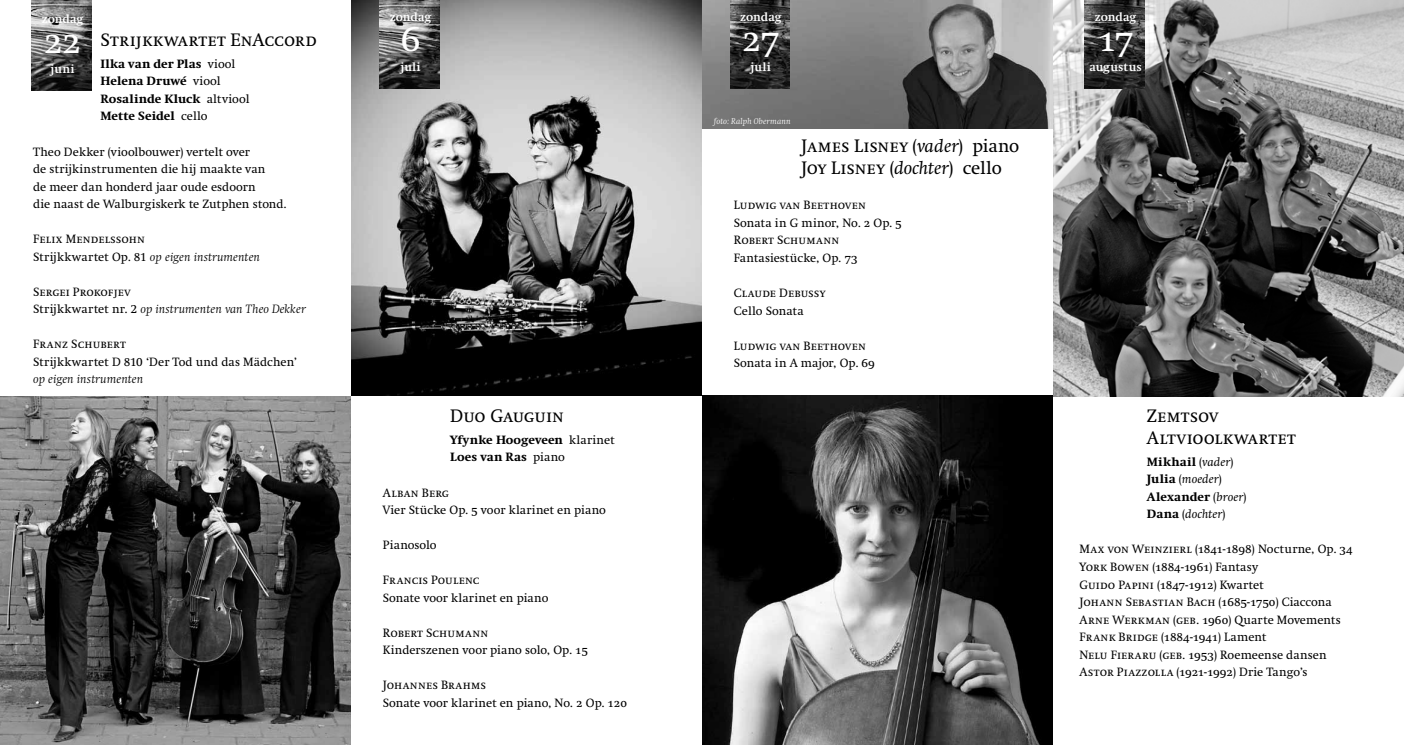
<style>
.page{position:relative;width:1404px;height:745px;background:#fff}
.page>*{position:absolute;margin:0;border:0;box-sizing:border-box;transform-origin:0 0}
.t1{font:37.5px "Swift SC";color:#fff}
.t2{font:18.75px/21.9px "Swift SC";color:#000}
.t3{font:12.5px/17.5px "Swift SC";letter-spacing:.005em;color:#000}
.t4{font:12.5px/17.5px "Swift";color:#000}
.t5{font:800 12.5px/17.5px "Swift";letter-spacing:.005em;color:#000}
.t6{font:italic 300 12.5px "Swift";letter-spacing:.01em;color:#000}
.t7{font:700 12.5px "Swift";color:#fff}
.t8{font:italic 300 8.75px "Swift";letter-spacing:.015em;color:#fff}
.s1{font-weight:400}
.s2{font-weight:400;font-style:normal}
.s3{font-family:"Swift SC"}
.s4{font-family:"Swift";font-style:italic}
.s5{font-family:"Swift"}
.s6{font-weight:400;font-style:italic}
</style>
<div class="page">
<img style="left:1052px;top:0;width:351px;height:396px">
<img style="left:702px;top:0;width:350px;height:128px">
<img style="left:351px;top:0;width:351px;height:395px">
<img style="left:32px;top:0;width:60px;height:90px">
<img style="left:379px;top:0;width:61px;height:89px">
<img style="left:730px;top:0;width:60px;height:89px">
<img style="left:1084px;top:0;width:60px;height:89px">
<img style="left:0;top:396px;width:351px;height:348px">
<img style="left:702px;top:395px;width:350px;height:349px">
<p class="t7" style="left:42px;top:12px;width:43px">zondag</p>
<h1 class="t1" style="left:43px;top:20px;width:40px">22</h1>
<p class="t7" style="left:51px;top:62px;width:25px">juni</p>
<h2 class="t2" style="left:100px;top:29px;width:218px">Strijkkwartet EnAccord</h2>
<p class="t5" style="left:100px;top:55px;width:151px">Ilka van der Plas <span class="s1">viool<br></span>Helena Druwé <span class="s1">viool<br></span>Rosalinde Kluck <span class="s1">altviool<br></span>Mette Seidel <span class="s1">cello</span></p>
<p class="t4" style="left:33px;top:143px;width:255px">Theo Dekker (vioolbouwer) vertelt over<br>de strijkinstrumenten die hij maakte van<br>de meer dan honderd jaar oude esdoorn<br>die naast de Walburgiskerk te Zutphen stond.</p>
<p class="t3" style="left:33px;top:230px;width:113px">Felix Mendelssohn</p>
<p class="t6" style="left:33px;top:249px;width:228px"><span class="s2">Strijkkwartet Op. 81</span> op eigen instrumenten</p>
<p class="t3" style="left:33px;top:283px;width:99px">Sergei Prokofjev</p>
<p class="t6" style="left:33px;top:302px;width:274px"><span class="s2">Strijkkwartet nr. 2</span> op instrumenten van Theo Dekker</p>
<p class="t3" style="left:33px;top:335px;width:94px">Franz Schubert</p>
<p class="t4" style="left:33px;top:353px;width:265px">Strijkkwartet D 810 ‘Der Tod und das Mädchen’</p>
<p class="t6" style="left:33px;top:372px;width:112px">op eigen instrumenten</p>
<p class="t7" style="left:390px;top:10px;width:43px">zondag</p>
<h1 class="t1" style="left:400px;top:19px;width:21px">6</h1>
<p class="t7" style="left:400px;top:60px;width:22px">juli</p>
<h2 class="t2" style="left:450px;top:405px;width:115px">Duo Gauguin</h2>
<p class="t5" style="left:450px;top:431px;width:166px">Yfynke Hoogeveen <span class="s1">klarinet<br></span>Loes van Ras <span class="s1">piano</span></p>
<p class="t3" style="left:383px;top:483px;width:68px">Alban Berg</p>
<p class="t4" style="left:383px;top:501px;width:224px">Vier Stücke Op. <span class="s3">5</span> voor klarinet en piano</p>
<p class="t4" style="left:383px;top:536px;width:55px">Pianosolo</p>
<p class="t3" style="left:383px;top:571px;width:98px">Francis Poulenc</p>
<p class="t4" style="left:383px;top:588px;width:167px">Sonate voor klarinet en piano</p>
<p class="t3" style="left:383px;top:623px;width:107px">Robert Schumann</p>
<p class="t4" style="left:383px;top:641px;width:207px">Kinderszenen voor piano solo, Op. <span class="s3">15</span></p>
<p class="t3" style="left:383px;top:676px;width:105px">Johannes Brahms</p>
<p class="t4" style="left:383px;top:693px;width:246px">Sonate voor klarinet en piano, No. <span class="s3">2</span> Op. <span class="s3">120</span></p>
<p class="t7" style="left:740px;top:10px;width:43px">zondag</p>
<h1 class="t1" style="left:741px;top:19px;width:39px">27</h1>
<p class="t7" style="left:750px;top:60px;width:22px">juli</p>
<p class="t8" style="left:714px;top:116px;width:78px">foto: Ralph Obermann</p>
<h2 class="t2" style="left:801px;top:136px;width:219px">James Lisney (<span class="s4">vader</span>) <span class="s5">piano<br></span>Joy Lisney (<span class="s4">dochter</span>) <span class="s5">cello</span></h2>
<p class="t3" style="left:733px;top:197px;width:134px">Ludwig van Beethoven</p>
<p class="t4" style="left:733px;top:214px;width:169px">Sonata in G minor, No. <span class="s3">2</span> Op. <span class="s3">5</span></p>
<p class="t3" style="left:733px;top:232px;width:107px">Robert Schumann</p>
<p class="t4" style="left:733px;top:249px;width:125px">Fantasiestücke, Op. <span class="s3">73</span></p>
<p class="t3" style="left:733px;top:284px;width:93px">Claude Debussy</p>
<p class="t4" style="left:733px;top:302px;width:71px">Cello Sonata</p>
<p class="t3" style="left:733px;top:337px;width:134px">Ludwig van Beethoven</p>
<p class="t4" style="left:733px;top:354px;width:142px">Sonata in A major, Op. <span class="s3">69</span></p>
<p class="t7" style="left:1094px;top:10px;width:43px">zondag</p>
<h1 class="t1" style="left:1097px;top:19px;width:38px">17</h1>
<p class="t7" style="left:1089px;top:60px;width:54px">augustus</p>
<h2 class="t2" style="left:1146px;top:405px;width:150px">Zemtsov<br>Altvioolkwartet</h2>
<p class="t5" style="left:1146px;top:453px;width:101px">Mikhail <span class="s1">(</span><span class="s6">vader</span><span class="s1">)<br></span>Julia <span class="s1">(</span><span class="s6">moeder</span><span class="s1">)<br></span>Alexander <span class="s1">(</span><span class="s6">broer</span><span class="s1">)<br></span>Dana <span class="s1">(</span><span class="s6">dochter</span><span class="s1">)</span></p>
<p class="t3" style="left:1079px;top:540px;width:275px">Max von Weinzierl (1841-1898) <span class="s5">Nocturne, Op.</span> 34<br>York Bowen (1884-1961) <span class="s5">Fantasy<br></span>Guido Papini (1847-1912) <span class="s5">Kwartet<br></span>Johann Sebastian Bach (1685-1750) <span class="s5">Ciaccona </span>Arne Werkman (geb. 1960) <span class="s5">Quarte Movements </span>Frank Bridge (1884-1941) <span class="s5">Lament<br></span>Nelu Fieraru (geb. 1953) <span class="s5">Roemeense dansen </span>Astor Piazzolla (1921-1992) <span class="s5">Drie Tango’s</span></p>
</div>
